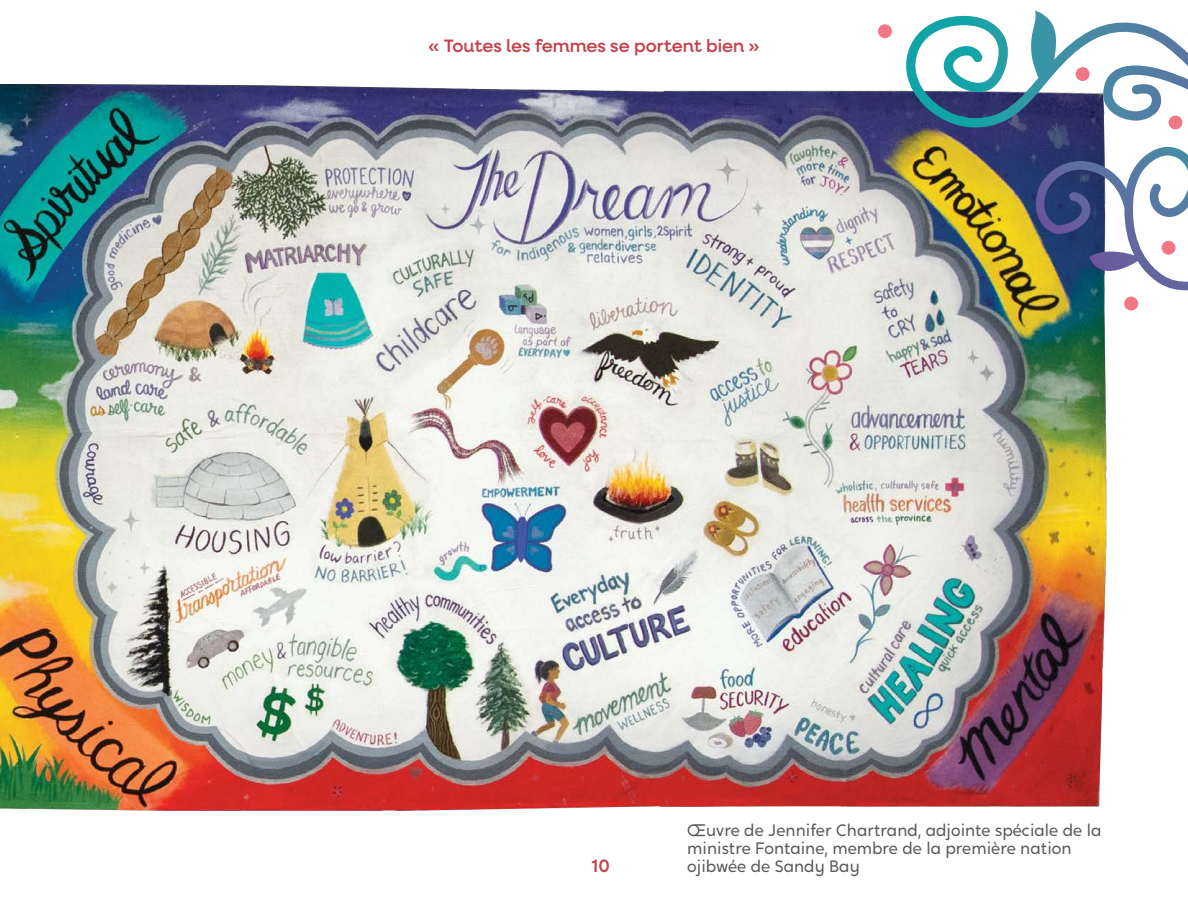
<style>
.page{position:relative;width:1188px;height:918px;background:#fff}
.page>*{position:absolute;margin:0;border:0;box-sizing:border-box;transform-origin:0 0}
.t1{font:500 18px "Neulis Neue";color:#c4424b}
.t2{font:500 18px "Neulis Cursive";color:#c4424b}
.Body_Copy{font:16.5px/18px "Crossten";color:#58595b}
</style>
<div class="page">
<div style="left:878px;top:24px;width:14px;height:14px;background:#f37685;border-radius:50%"></div>
<img style="left:0;top:84px;width:1107px;height:727px">
<svg style="left:1032px;top:147px;width:156px;height:144px"></svg>
<div style="left:1162px;top:241px;width:13px;height:14px;background:#f37685;border-radius:50%"></div>
<div style="left:1124px;top:297px;width:14px;height:14px;background:#f37685;border-radius:50%"></div>
<svg style="left:904px;top:10px;width:284px;height:119px"></svg>
<p class="t1" style="left:429px;top:33px;width:332px">« Toutes les femmes se portent bien »</p>
<p class="Body_Copy" style="left:687px;top:822px;width:416px">Œuvre de Jennifer Chartrand, adjointe spéciale de la ministre Fontaine, membre de la première nation</p>
<p class="t2" style="left:592px;top:853px;width:20px">10</p>
<p class="Body_Copy" style="left:687px;top:858px;width:174px">ojibwée de Sandy Bay</p>
</div>
